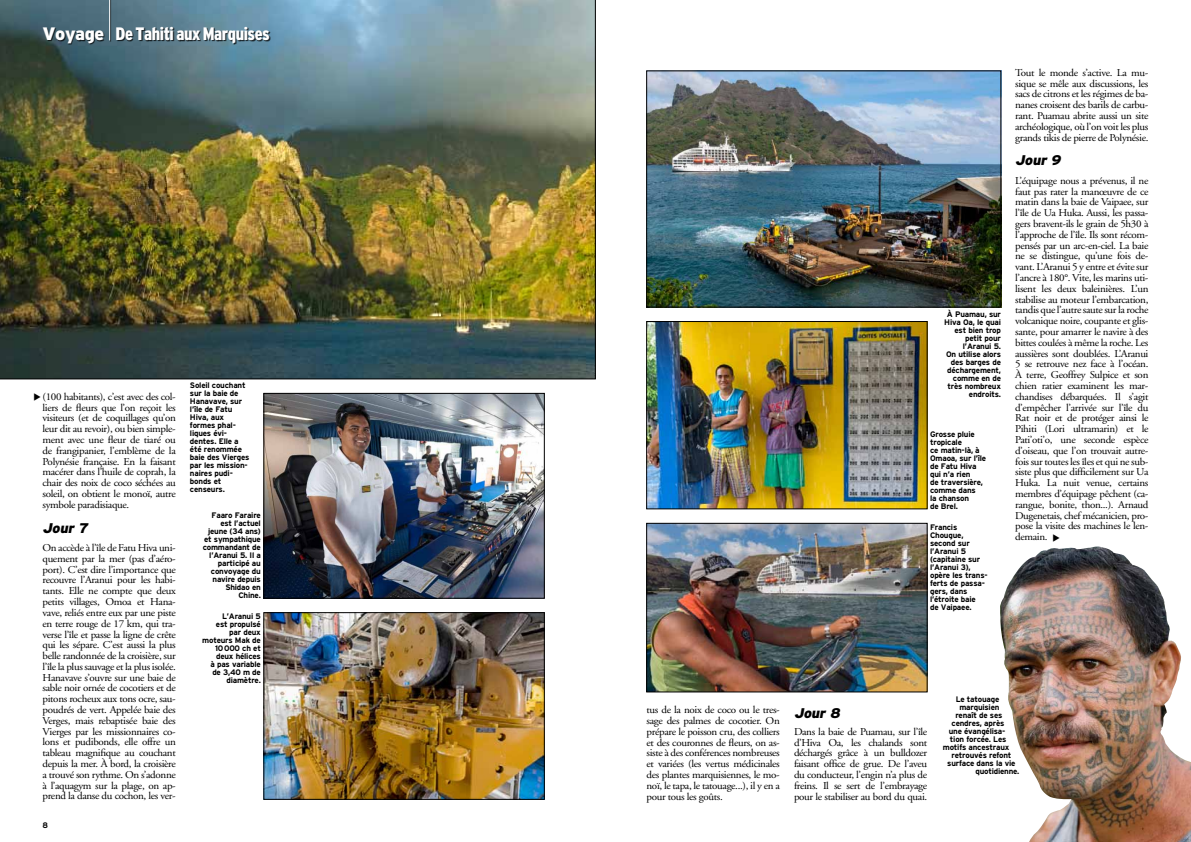
<style>
.page{position:relative;width:1191px;height:842px;background:#fff}
.page>*{position:absolute;margin:0;border:0;box-sizing:border-box;transform-origin:0 0}
.t1{font:900 condensed 18px "Interstate";letter-spacing:-.03em;color:#fff}
.t2{font:italic 900 14px "Interstate";color:#000}
.t3{font:10.4px/10.8px "Adobe Garamond";letter-spacing:-.03em;color:#000;text-align:justify;scale:1.05 1}
.t4{font:700 8px/8px "Interstate";letter-spacing:-.025em;color:#000}
.s1{font-stretch:normal}
</style>
<div class="page">
<img style="left:0;top:0;width:595px;height:379px">
<img style="left:266px;top:393px;width:279px;height:205px">
<div style="left:264px;top:393px;width:280px;height:205px;border:1px solid #000"></div>
<img style="left:264px;top:614px;width:280px;height:186px">
<div style="left:264px;top:612px;width:280px;height:187px;border:1px solid #000"></div>
<img style="left:648px;top:73px;width:351px;height:232px">
<div style="left:646px;top:71px;width:355px;height:236px;border:1px solid #000"></div>
<img style="left:648px;top:323px;width:277px;height:184px">
<div style="left:646px;top:321px;width:281px;height:188px;border:1px solid #000"></div>
<img style="left:648px;top:525px;width:277px;height:165px">
<div style="left:646px;top:523px;width:281px;height:169px;border:1px solid #000"></div>
<img style="left:1000px;top:546px;width:191px;height:296px">
<div style="left:43px;top:0;width:228px;height:45px;background:#000;opacity:.75"></div>
<hr style="left:109px;top:0;width:1px;height:40px;background:#fff">
<h1 class="t1" style="left:43px;top:24px;width:229px"><span class="s1">Voyage</span> De Tahiti aux Marquises</h1>
<p class="t3" style="left:43px;top:391px;width:128px">(100 habitants), c’est avec des col&shy;liers de fleurs que l’on reçoit les visiteurs (et de coquillages qu’on leur dit au revoir), ou bien simple&shy;ment avec une fleur de tiaré ou de frangipanier, l’emblème de la Polynésie française. En la faisant macérer dans l’huile de coprah, la chair des noix de coco séchées au soleil, on obtient le monoï, autre symbole paradisiaque.</p>
<h2 class="t2" style="left:43px;top:520px;width:50px">Jour 7</h2>
<p class="t3" style="left:43px;top:543px;width:128px">On accède à l’île de Fatu Hiva uni&shy;quement par la mer (pas d’aéro&shy;port). C’est dire l’importance que recouvre l’Aranui pour les habi&shy;tants. Elle ne compte que deux petits villages, Omoa et Hana&shy;vave, reliés entre eux par une piste en terre rouge de 17 km, qui tra&shy;verse l’île et passe la ligne de crête qui les sépare. C’est aussi la plus belle randonnée de la croisière, sur l’île la plus sauvage et la plus isolée.<br>Hanavave s’ouvre sur une baie de sable noir ornée de cocotiers et de pitons rocheux aux tons ocre, sau&shy;poudrés de vert. Appelée baie des Verges, mais rebaptisée baie des Vierges par les missionnaires co&shy;lons et pudibonds, elle offre un tableau magnifique au couchant depuis la mer. À bord, la croisière a trouvé son rythme. On s’adonne à l’aquagym sur la plage, on ap&shy;prend la danse du cochon, les ver-</p>
<p class="t4" style="left:43px;top:821px;width:7px">8</p>
<p class="t4" style="left:190px;top:381px;width:61px">Soleil couchant sur la baie de<br>Hanavave, sur l’île de Fatu<br>Hiva, aux formes phal&shy;liques évi&shy;dentes. Elle a été renommée baie des Vierges par les mission&shy;naires pudi&shy;bonds et censeurs.</p>
<p class="t4" style="left:203px;top:511px;width:60px;text-align:right">Faaro Faraire est l’actuel jeune (34 ans) et sympathique commandant de l’Aranui 5. Il a participé au convoyage du navire depuis<br>Shidao en<br>Chine.</p>
<p class="t4" style="left:202px;top:612px;width:60px;text-align:right">L’Aranui 5<br>est propulsé par deux moteurs Mak de<br>10000 ch et deux hélices<br>à pas variable de 3,40 m de diamètre.</p>
<p class="t4" style="left:944px;top:310px;width:58px;text-align:right">À Puamau, sur<br>Hiva Oa, le quai est bien trop petit pour l’Aranui 5.<br>On utilise alors des barges de déchargement, comme en de très nombreux endroits.</p>
<p class="t4" style="left:930px;top:430px;width:58px">Grosse pluie tropicale<br>ce matin-là, à<br>Omaoa, sur l’île de Fatu Hiva qui n’a rien<br>de traversière, comme dans<br>la chanson<br>de Brel.</p>
<p class="t4" style="left:930px;top:523px;width:59px">Francis<br>Chougue, second sur l’Aranui 5 (capitaine sur l’Aranui 3), opère les trans&shy;ferts de passa&shy;gers, dans l’étroite baie<br>de Vaipaee.</p>
<p class="t3" style="left:1015px;top:67px;width:128px">Tout le monde s’active. La mu&shy;sique se mêle aux discussions, les sacs de citrons et les régimes de ba&shy;nanes croisent des barils de carbu&shy;rant. Puamau abrite aussi un site archéologique, où l’on voit les plus grands tikis de pierre de Polynésie.</p>
<h2 class="t2" style="left:1015px;top:152px;width:50px">Jour 9</h2>
<p class="t3" style="left:1015px;top:175px;width:128px">L’équipage nous a prévenus, il ne faut pas rater la manœuvre de ce matin dans la baie de Vaipaee, sur l’île de Ua Huka. Aussi, les passa&shy;gers bravent-ils le grain de 5h30 à l’approche de l’île. Ils sont récom&shy;pensés par un arc-en-ciel. La baie ne se distingue, qu’une fois de&shy;vant. L’Aranui 5 y entre et évite sur l’ancre à 180°. Vite, les marins uti&shy;lisent les deux baleinières. L’un stabilise au moteur l’embarcation, tandis que l’autre saute sur la roche volcanique noire, coupante et glis&shy;sante, pour amarrer le navire à des bittes coulées à même la roche. Les aussières sont doublées. L’Aranui 5 se retrouve nez face à l’océan.<br>À terre, Geoffrey Sulpice et son chien ratier examinent les mar&shy;chandises débarquées. Il s’agit d’empêcher l’arrivée sur l’île du Rat noir et de protéger ainsi le Pihiti (Lori ultramarin) et le Pati’oti’o, une seconde espèce d’oiseau, que l’on trouvait autre&shy;fois sur toutes les îles et qui ne sub&shy;siste plus que difficilement sur Ua Huka. La nuit venue, certains membres d’équipage pêchent (ca&shy;rangue, bonite, thon...). Arnaud Dugenetais, chef mécanicien, pro&shy;pose la visite des machines le len&shy;demain.</p>
<p class="t3" style="left:646px;top:705px;width:128px">tus de la noix de coco ou le tres&shy;sage des palmes de cocotier. On prépare le poisson cru, des colliers et des couronnes de fleurs, on as&shy;siste à des conférences nombreuses et variées (les vertus médicinales des plantes marquisiennes, le mo&shy;noï, le tapa, le tatouage...), il y en a pour tous les goûts.</p>
<h2 class="t2" style="left:794px;top:704px;width:50px">Jour 8</h2>
<p class="t3" style="left:794px;top:726px;width:128px">Dans la baie de Puamau, sur l’île d’Hiva Oa, les chalands sont déchargés grâce à un bulldozer faisant office de grue. De l’aveu du conducteur, l’engin n’a plus de freins. Il se sert de l’embrayage pour le stabiliser au bord du quai.</p>
<p class="t4" style="left:955px;top:695px;width:45px">Le tatouage</p>
<p class="t4" style="left:959px;top:703px;width:42px">marquisien</p>
<p class="t4" style="left:955px;top:711px;width:49px">renaît de ses</p>
<p class="t4" style="left:951px;top:719px;width:54px">cendres, après</p>
<p class="t4" style="left:948px;top:727px;width:58px">une évangélisa-</p>
<p class="t4" style="left:950px;top:735px;width:58px">tion forcée. Les</p>
<p class="t4" style="left:943px;top:743px;width:68px">motifs ancestraux</p>
<p class="t4" style="left:951px;top:751px;width:61px">retrouvés refont</p>
<p class="t4" style="left:947px;top:759px;width:70px">surface dans la vie</p>
<p class="t4" style="left:975px;top:767px;width:46px">quotidienne.</p>
</div>
